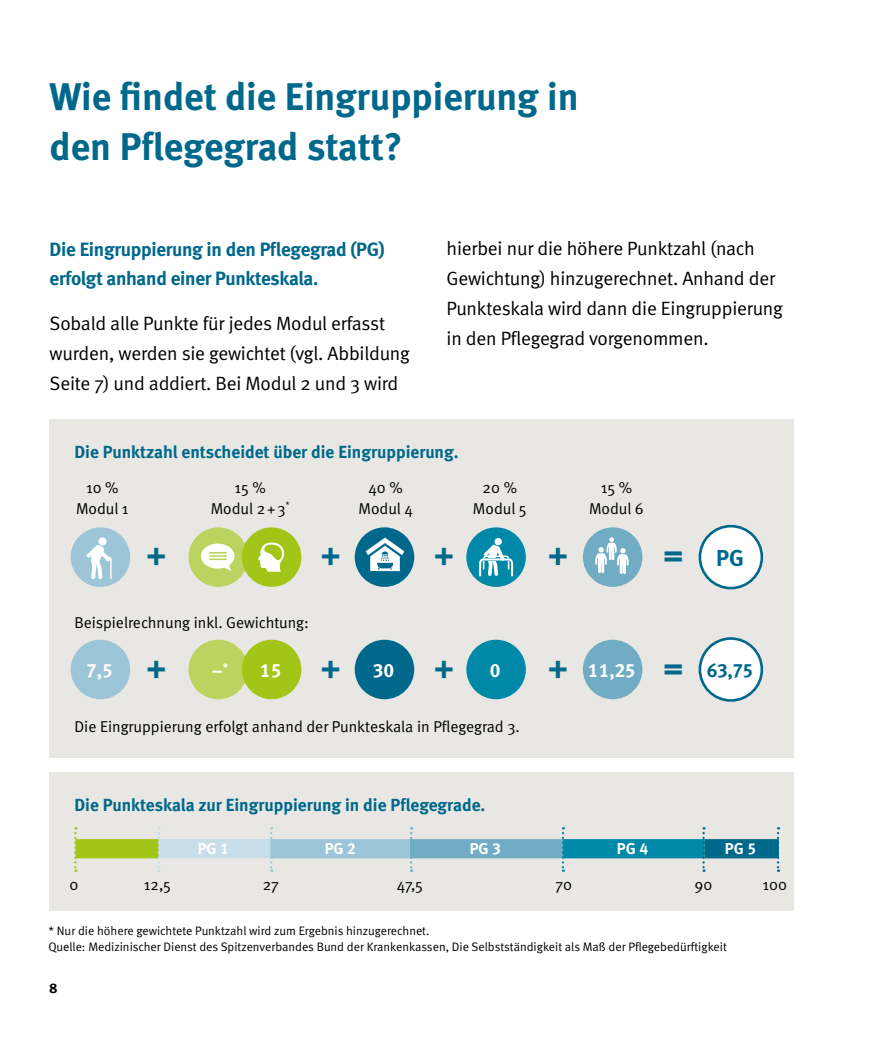
<style>
.page{position:relative;width:893px;height:1042px;background:#fff}
.page>*{position:absolute;margin:0;border:0;box-sizing:border-box;transform-origin:0 0}
.t1{font:38.5px/50.8px "Meta Bold LF";color:#00688b}
.t2{font:31.5px "Meta Bold LF";color:#00688b}
.t3{font:23.1px "Meta Bold LF";color:#00688b}
.t4{font:19.25px/29.8px "Meta Normal";letter-spacing:-.01em;color:#000}
.t5{font:19.25px/29.8px "Meta Bold LF";letter-spacing:-.015em;color:#00688b}
.t6{font:19.25px "Meta Bold LF";color:#fff}
.t7{font:17.5px "Meta Bold LF";color:#00688b}
.t8{font:15.75px/21px "Meta Normal";color:#000;text-align:center}
.t9{font:15.75px "Meta Bold LF";color:#fff}
.t10{font:14px "Meta Bold LF";color:#000}
.t11{font:12.25px/15.8px "Meta Normal";color:#000}
.s1{font-size:31.5px;color:#00688b}
.s2{font-size:31.5px}
</style>
<div class="page">
<div style="left:50px;top:772px;width:744px;height:138px;background:#e8e7e3"></div>
<div style="left:75px;top:839px;width:84px;height:19px;background:#a2c617"></div>
<div style="left:159px;top:839px;width:111px;height:19px;background:#c7dee9"></div>
<div style="left:270px;top:839px;width:143px;height:19px;background:#9cc5d7"></div>
<div style="left:410px;top:839px;width:153px;height:19px;background:#70adc5"></div>
<div style="left:563px;top:839px;width:141px;height:19px;background:#0088a8"></div>
<div style="left:704px;top:839px;width:75px;height:19px;background:#00688b"></div>
<svg style="left:74px;top:827px;width:3px;height:45px"></svg>
<svg style="left:158px;top:827px;width:2px;height:45px"></svg>
<svg style="left:270px;top:827px;width:2px;height:45px"></svg>
<svg style="left:410px;top:827px;width:2px;height:45px"></svg>
<svg style="left:562px;top:827px;width:2px;height:45px"></svg>
<svg style="left:702px;top:827px;width:3px;height:45px"></svg>
<svg style="left:777px;top:827px;width:2px;height:45px"></svg>
<div style="left:50px;top:419px;width:744px;height:339px;background:#e8e7e3"></div>
<div style="left:700px;top:638px;width:62px;height:62px;background:#fff;border-radius:50%"></div>
<div style="left:699px;top:637px;width:64px;height:65px;border:3px solid #00688b;border-radius:50%"></div>
<div style="left:71px;top:640px;width:59px;height:59px;background:#9cc5d7;border-radius:50%"></div>
<div style="left:189px;top:640px;width:59px;height:59px;background:#bdd35f;border-radius:50%"></div>
<div style="left:242px;top:640px;width:59px;height:59px;background:#a2c617;border-radius:50%"></div>
<div style="left:355px;top:640px;width:59px;height:59px;background:#00688b;border-radius:50%"></div>
<div style="left:466px;top:640px;width:60px;height:59px;background:#0088a8;border-radius:50%"></div>
<div style="left:583px;top:640px;width:59px;height:59px;background:#70adc5;border-radius:50%"></div>
<div style="left:71px;top:527px;width:59px;height:60px;background:#9cc5d7;border-radius:50%"></div>
<div style="left:189px;top:527px;width:59px;height:60px;background:#bdd35f;border-radius:50%"></div>
<div style="left:242px;top:527px;width:59px;height:60px;background:#a2c617;border-radius:50%"></div>
<div style="left:355px;top:527px;width:59px;height:60px;background:#00688b;border-radius:50%"></div>
<div style="left:466px;top:527px;width:60px;height:60px;background:#0088a8;border-radius:50%"></div>
<div style="left:583px;top:527px;width:59px;height:60px;background:#70adc5;border-radius:50%"></div>
<svg style="left:201px;top:543px;width:34px;height:28px"></svg>
<div style="left:700px;top:526px;width:62px;height:62px;background:#fff;border-radius:50%"></div>
<div style="left:699px;top:525px;width:64px;height:64px;border:3px solid #00688b;border-radius:50%"></div>
<svg style="left:595px;top:537px;width:34px;height:37px"></svg>
<svg style="left:366px;top:537px;width:38px;height:34px"></svg>
<svg style="left:258px;top:542px;width:26px;height:30px"></svg>
<svg style="left:86px;top:537px;width:26px;height:43px"></svg>
<svg style="left:479px;top:538px;width:35px;height:39px"></svg>
<h1 class="t1" style="left:50px;top:70px;width:531px">Wie findet die Eingruppierung in den Pflegegrad statt?</h1>
<p class="t5" style="left:50px;top:234px;width:337px">Die Eingruppierung in den Pflegegrad (PG) erfolgt anhand einer Punkteskala.</p>
<p class="t4" style="left:50px;top:308px;width:362px">Sobald alle Punkte für jedes Modul erfasst wurden, werden sie gewichtet (vgl. Abbildung<br>Seite 7) und addiert. Bei Modul 2 und 3 wird</p>
<p class="t4" style="left:446px;top:234px;width:338px">hierbei nur die höhere Punktzahl (nach Gewichtung) hinzugerechnet. Anhand der Punkteskala wird dann die Eingruppierung in den Pflegegrad vorgenommen.</p>
<p class="t7" style="left:74px;top:441px;width:386px">Die Punktzahl entscheidet über die Eingruppierung.</p>
<p class="t8" style="left:76px;top:476px;width:54px">10 %<br>Modul 1</p>
<p class="t8" style="left:211px;top:476px;width:81px">15 %<br>Modul 2+3<sup>*</sup></p>
<p class="t8" style="left:359px;top:476px;width:56px">40 %<br>Modul 4</p>
<p class="t8" style="left:473px;top:476px;width:55px">20 %<br>Modul 5</p>
<p class="t8" style="left:589px;top:476px;width:56px">15 %<br>Modul 6</p>
<h2 class="t2" style="left:146px;top:535px;width:21px">+</h2>
<h2 class="t2" style="left:321px;top:535px;width:21px">+</h2>
<h2 class="t2" style="left:434px;top:535px;width:21px">+</h2>
<h2 class="t2" style="left:548px;top:535px;width:21px">+</h2>
<h2 class="t2" style="left:664px;top:535px;width:21px">=</h2>
<p class="t8" style="left:74px;top:612px;width:236px">Beispielrechnung inkl. Gewichtung:</p>
<p class="t3" style="left:716px;top:544px;width:29px">PG</p>
<p class="t6" style="left:86px;top:658px;width:82px">7,5 <span class="s1">+</span></p>
<p class="t6" style="left:212px;top:658px;width:71px">–<sup>*</sup> 15</p>
<h2 class="t2" style="left:321px;top:648px;width:21px">+</h2>
<h2 class="t2" style="left:434px;top:648px;width:21px">+</h2>
<h2 class="t2" style="left:548px;top:648px;width:21px">+</h2>
<p class="t5" style="left:664px;top:655px;width:91px"><span class="s2">=</span> 63,75</p>
<p class="t6" style="left:373px;top:658px;width:23px">30</p>
<p class="t6" style="left:490px;top:658px;width:12px">0</p>
<p class="t6" style="left:588px;top:658px;width:49px">11,25</p>
<p class="t8" style="left:74px;top:715px;width:447px">Die Eingruppierung erfolgt anhand der Punkteskala in Pflegegrad 3.</p>
<p class="t7" style="left:74px;top:793px;width:412px">Die Punkteskala zur Eingruppierung in die Pflegegrade.</p>
<p class="t9" style="left:198px;top:838px;width:33px">PG 1</p>
<p class="t9" style="left:325px;top:838px;width:33px">PG 2</p>
<p class="t9" style="left:470px;top:838px;width:33px">PG 3</p>
<p class="t9" style="left:617px;top:838px;width:33px">PG 4</p>
<p class="t9" style="left:725px;top:838px;width:33px">PG 5</p>
<p class="t8" style="left:69px;top:873px;width:10px">0</p>
<p class="t8" style="left:144px;top:873px;width:29px">12,5</p>
<p class="t8" style="left:263px;top:873px;width:18px">27</p>
<p class="t8" style="left:397px;top:873px;width:28px">47,5</p>
<p class="t8" style="left:556px;top:873px;width:18px">70</p>
<p class="t8" style="left:694px;top:873px;width:19px">90</p>
<p class="t8" style="left:762px;top:873px;width:26px">100</p>
<p class="t11" style="left:48px;top:922px;width:680px">* Nur die höhere gewichtete Punktzahl wird zum Ergebnis hinzugerechnet.<br>Quelle: Medizinischer Dienst des Spitzenverbandes Bund der Krankenkassen, Die Selbstständigkeit als Maß der Pflegebedürftigkeit</p>
<p class="t10" style="left:50px;top:979px;width:9px">8</p>
</div>
